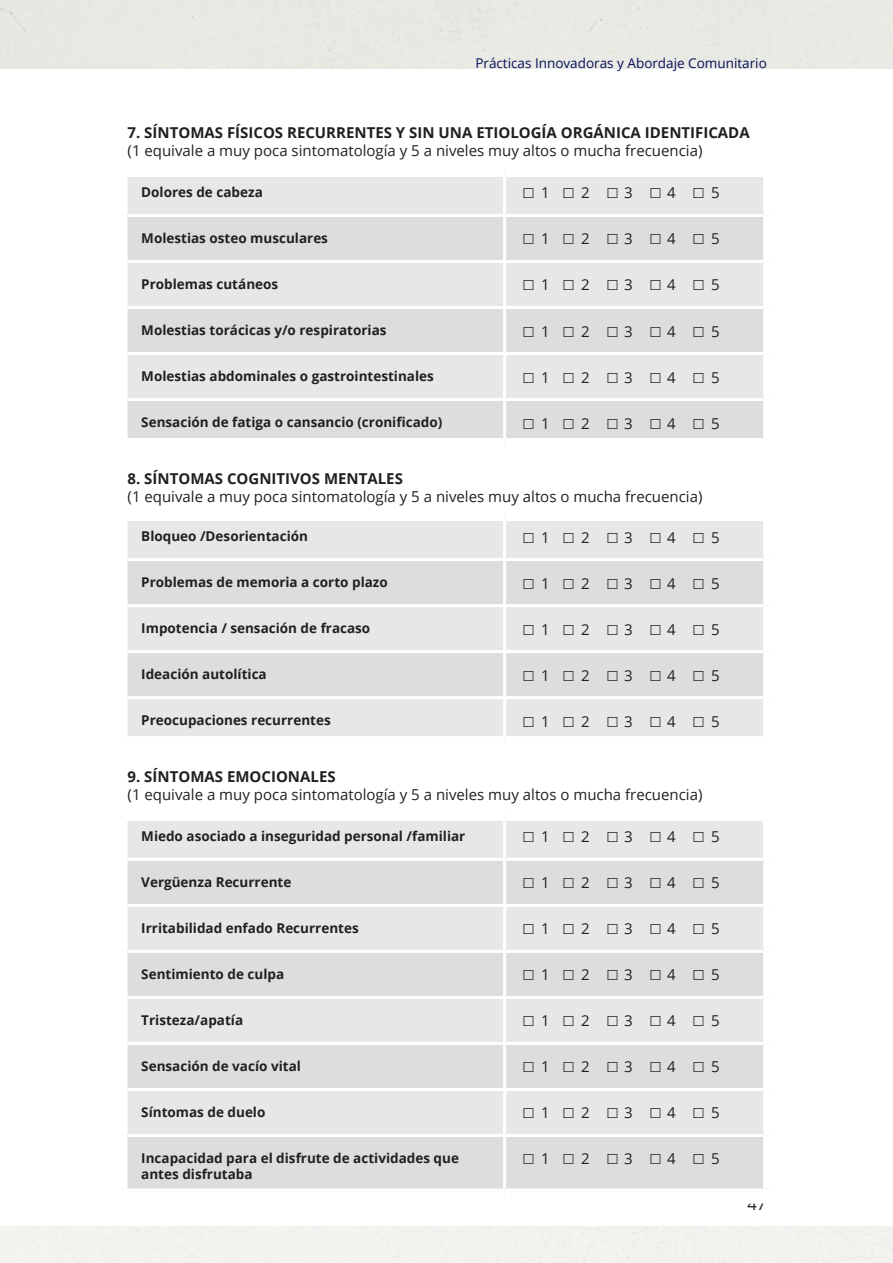
<style>
.page{position:relative;width:893px;height:1263px;background:#fff}
.page>*{position:absolute;margin:0;border:0;box-sizing:border-box;transform-origin:0 0}
.t1{font:16.5px "Open Sans";color:#231f20}
.PARRAFO{font:15px "Open Sans";color:#231f20}
.PARRAFO-2{font:700 15px "Open Sans";color:#231f20}
.PARRAFO-3{font:700 13.5px/16.2px "Open Sans";color:#231f20}
.t2{font:13.5px "Open Sans";color:#09105a}
</style>
<div class="page">
<div style="left:128px;top:177px;width:635px;height:37px;background:#e6e7e9"></div>
<svg style="left:128px;top:217px;width:635px;height:221px;background:#e0e1e3"></svg>
<hr style="left:503px;top:177px;width:3px;height:37px;background:#fff">
<hr style="left:503px;top:217px;width:3px;height:43px;background:#fff">
<hr style="left:503px;top:263px;width:3px;height:43px;background:#fff">
<hr style="left:503px;top:309px;width:3px;height:43px;background:#fff">
<hr style="left:503px;top:355px;width:3px;height:43px;background:#fff">
<hr style="left:128px;top:398px;width:377px;height:3px;background:#fff">
<hr style="left:505px;top:398px;width:258px;height:3px;background:#fff">
<hr style="left:503px;top:401px;width:3px;height:37px;background:#fff">
<hr style="left:128px;top:260px;width:377px;height:3px;background:#fff">
<hr style="left:505px;top:260px;width:258px;height:3px;background:#fff">
<hr style="left:128px;top:306px;width:377px;height:3px;background:#fff">
<hr style="left:505px;top:306px;width:258px;height:3px;background:#fff">
<hr style="left:128px;top:352px;width:377px;height:3px;background:#fff">
<hr style="left:505px;top:352px;width:258px;height:3px;background:#fff">
<div style="left:128px;top:521px;width:635px;height:215px;background:#e6e7e9"></div>
<svg style="left:128px;top:561px;width:635px;height:135px;background:#dfe0e2"></svg>
<hr style="left:503px;top:521px;width:3px;height:37px;background:#fff">
<hr style="left:128px;top:558px;width:377px;height:3px;background:#fff">
<hr style="left:505px;top:558px;width:258px;height:3px;background:#fff">
<hr style="left:503px;top:561px;width:3px;height:43px;background:#fff">
<hr style="left:503px;top:607px;width:3px;height:43px;background:#fff">
<hr style="left:503px;top:653px;width:3px;height:43px;background:#fff">
<hr style="left:503px;top:699px;width:3px;height:37px;background:#fff">
<hr style="left:128px;top:604px;width:377px;height:3px;background:#fff">
<hr style="left:505px;top:604px;width:258px;height:3px;background:#fff">
<hr style="left:128px;top:650px;width:377px;height:3px;background:#fff">
<hr style="left:505px;top:650px;width:258px;height:3px;background:#fff">
<hr style="left:128px;top:696px;width:377px;height:3px;background:#fff">
<hr style="left:505px;top:696px;width:258px;height:3px;background:#fff">
<div style="left:128px;top:821px;width:635px;height:37px;background:#e6e7e9"></div>
<svg style="left:128px;top:861px;width:635px;height:327px;background:#e0e1e3"></svg>
<hr style="left:503px;top:821px;width:3px;height:37px;background:#fff">
<hr style="left:503px;top:861px;width:3px;height:43px;background:#fff">
<hr style="left:503px;top:907px;width:3px;height:43px;background:#fff">
<hr style="left:503px;top:953px;width:3px;height:43px;background:#fff">
<hr style="left:503px;top:999px;width:3px;height:43px;background:#fff">
<hr style="left:128px;top:1042px;width:377px;height:3px;background:#fff">
<hr style="left:505px;top:1042px;width:258px;height:3px;background:#fff">
<hr style="left:503px;top:1045px;width:3px;height:43px;background:#fff">
<hr style="left:128px;top:1088px;width:377px;height:3px;background:#fff">
<hr style="left:505px;top:1088px;width:258px;height:3px;background:#fff">
<hr style="left:503px;top:1091px;width:3px;height:43px;background:#fff">
<hr style="left:128px;top:1134px;width:377px;height:3px;background:#fff">
<hr style="left:505px;top:1134px;width:258px;height:3px;background:#fff">
<hr style="left:503px;top:1137px;width:3px;height:51px;background:#fff">
<hr style="left:128px;top:904px;width:377px;height:3px;background:#fff">
<hr style="left:505px;top:904px;width:258px;height:3px;background:#fff">
<hr style="left:128px;top:950px;width:377px;height:3px;background:#fff">
<hr style="left:505px;top:950px;width:258px;height:3px;background:#fff">
<hr style="left:128px;top:996px;width:377px;height:3px;background:#fff">
<hr style="left:505px;top:996px;width:258px;height:3px;background:#fff">
<p class="t2" style="left:475px;top:54px;width:293px">Prácticas Innovadoras y Abordaje Comunitario</p>
<p class="PARRAFO-2" style="left:128px;top:122px;width:624px">7. SÍNTOMAS FÍSICOS RECURRENTES Y SIN UNA ETIOLOGÍA ORGÁNICA IDENTIFICADA</p>
<p class="PARRAFO" style="left:128px;top:141px;width:576px">(1 equivale a muy poca sintomatología y 5 a niveles muy altos o mucha frecuencia)</p>
<p class="PARRAFO-3" style="left:141px;top:183px;width:123px">Dolores de cabeza</p>
<p class="PARRAFO" style="left:522px;top:183px;width:200px">☐1 ☐2 ☐ 3 ☐ 4 ☐5</p>
<p class="PARRAFO-3" style="left:141px;top:229px;width:188px">Molestias osteo musculares</p>
<p class="PARRAFO" style="left:522px;top:229px;width:200px">☐1 ☐2 ☐ 3 ☐ 4 ☐5</p>
<p class="PARRAFO-3" style="left:141px;top:275px;width:138px">Problemas cutáneos</p>
<p class="PARRAFO" style="left:522px;top:275px;width:200px">☐1 ☐2 ☐ 3 ☐ 4 ☐5</p>
<p class="PARRAFO-3" style="left:141px;top:321px;width:247px">Molestias torácicas y/o respiratorias</p>
<p class="PARRAFO" style="left:522px;top:321px;width:200px">☐1 ☐2 ☐ 3 ☐ 4 ☐5</p>
<p class="PARRAFO-3" style="left:141px;top:367px;width:294px">Molestias abdominales o gastrointestinales</p>
<p class="PARRAFO" style="left:522px;top:367px;width:200px">☐1 ☐2 ☐ 3 ☐ 4 ☐5</p>
<p class="PARRAFO-3" style="left:141px;top:413px;width:303px">Sensación de fatiga o cansancio (cronificado)</p>
<p class="PARRAFO" style="left:522px;top:413px;width:200px">☐1 ☐2 ☐ 3 ☐ 4 ☐5</p>
<p class="PARRAFO-2" style="left:128px;top:467px;width:277px">8. SÍNTOMAS COGNITIVOS MENTALES</p>
<p class="PARRAFO" style="left:128px;top:486px;width:576px">(1 equivale a muy poca sintomatología y 5 a niveles muy altos o mucha frecuencia)</p>
<p class="PARRAFO-3" style="left:141px;top:527px;width:168px">Bloqueo /Desorientación</p>
<p class="PARRAFO" style="left:522px;top:527px;width:200px">☐1 ☐2 ☐ 3 ☐ 4 ☐5</p>
<p class="PARRAFO-3" style="left:141px;top:573px;width:248px">Problemas de memoria a corto plazo</p>
<p class="PARRAFO" style="left:522px;top:573px;width:200px">☐1 ☐2 ☐ 3 ☐ 4 ☐5</p>
<p class="PARRAFO-3" style="left:141px;top:620px;width:231px">Impotencia / sensación de fracaso</p>
<p class="PARRAFO" style="left:522px;top:619px;width:200px">☐1 ☐2 ☐ 3 ☐ 4 ☐5</p>
<p class="PARRAFO-3" style="left:141px;top:666px;width:127px">Ideación autolítica</p>
<p class="PARRAFO" style="left:522px;top:665px;width:200px">☐1 ☐2 ☐ 3 ☐ 4 ☐5</p>
<p class="PARRAFO-3" style="left:141px;top:712px;width:191px">Preocupaciones recurrentes</p>
<p class="PARRAFO" style="left:522px;top:711px;width:200px">☐1 ☐2 ☐ 3 ☐ 4 ☐5</p>
<p class="PARRAFO-2" style="left:128px;top:766px;width:210px">9. SÍNTOMAS EMOCIONALES</p>
<p class="PARRAFO" style="left:128px;top:784px;width:576px">(1 equivale a muy poca sintomatología y 5 a niveles muy altos o mucha frecuencia)</p>
<p class="PARRAFO-3" style="left:141px;top:827px;width:326px">Miedo asociado a inseguridad personal /familiar</p>
<p class="PARRAFO" style="left:522px;top:827px;width:200px">☐1 ☐2 ☐ 3 ☐ 4 ☐5</p>
<p class="PARRAFO-3" style="left:141px;top:873px;width:152px">Vergüenza Recurrente</p>
<p class="PARRAFO" style="left:522px;top:873px;width:200px">☐1 ☐2 ☐ 3 ☐ 4 ☐5</p>
<p class="PARRAFO-3" style="left:141px;top:919px;width:219px">Irritabilidad enfado Recurrentes</p>
<p class="PARRAFO" style="left:522px;top:919px;width:200px">☐1 ☐2 ☐ 3 ☐ 4 ☐5</p>
<p class="PARRAFO-3" style="left:141px;top:965px;width:144px">Sentimiento de culpa</p>
<p class="PARRAFO" style="left:522px;top:965px;width:200px">☐1 ☐2 ☐ 3 ☐ 4 ☐5</p>
<p class="PARRAFO-3" style="left:141px;top:1011px;width:103px">Tristeza/apatía</p>
<p class="PARRAFO" style="left:522px;top:1011px;width:200px">☐1 ☐2 ☐ 3 ☐ 4 ☐5</p>
<p class="PARRAFO-3" style="left:141px;top:1057px;width:161px">Sensación de vacío vital</p>
<p class="PARRAFO" style="left:522px;top:1057px;width:200px">☐1 ☐2 ☐ 3 ☐ 4 ☐5</p>
<p class="PARRAFO-3" style="left:141px;top:1103px;width:126px">Síntomas de duelo</p>
<p class="PARRAFO" style="left:522px;top:1103px;width:200px">☐1 ☐2 ☐ 3 ☐ 4 ☐5</p>
<p class="PARRAFO-3" style="left:141px;top:1149px;width:319px">Incapacidad para el disfrute de actividades que antes disfrutaba</p>
<p class="PARRAFO" style="left:522px;top:1149px;width:200px">☐1 ☐2 ☐ 3 ☐ 4 ☐5</p>
<p class="t1" style="left:747px;top:1192px;width:20px">47</p>
</div>
